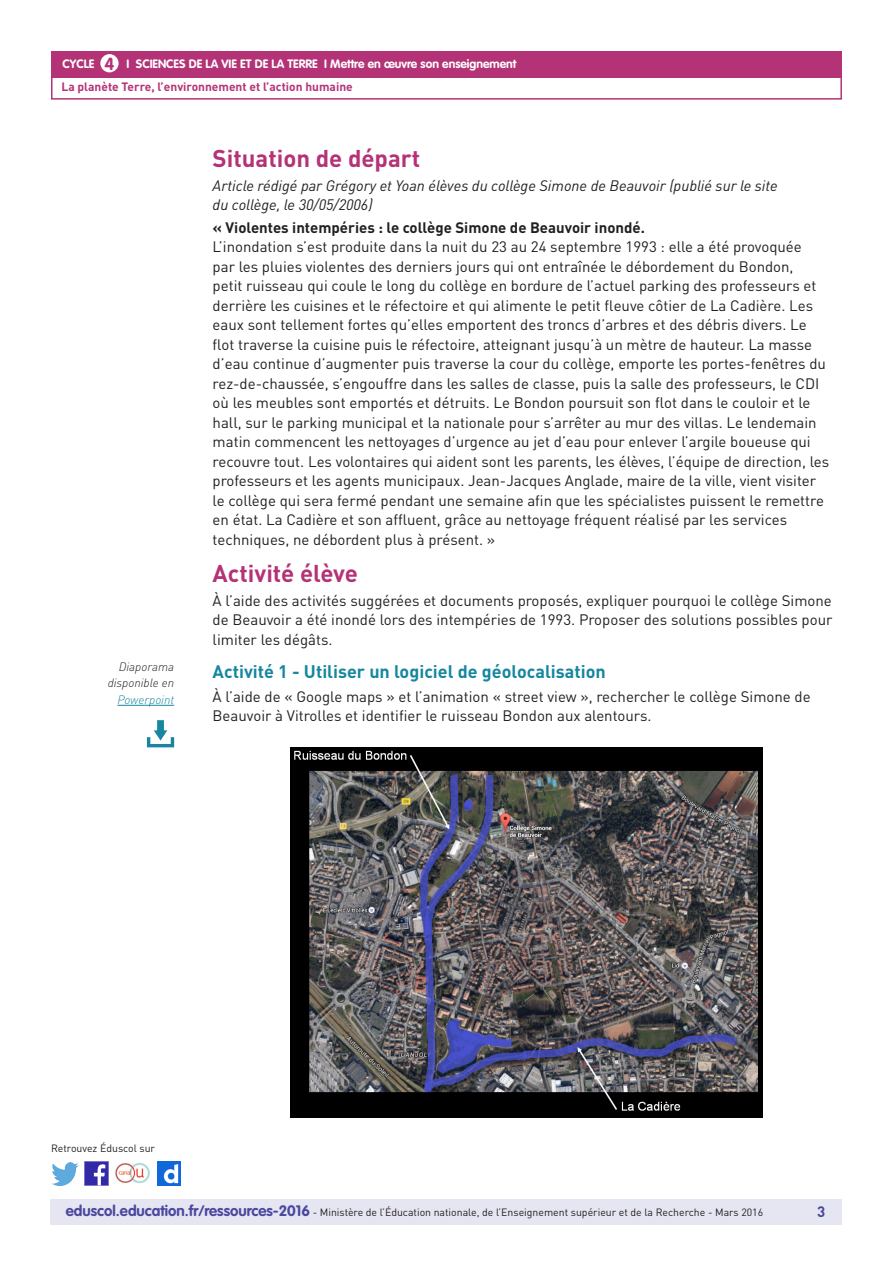
<style>
.page{position:relative;width:893px;height:1263px;background:#fff}
.page>*{position:absolute;margin:0;border:0;box-sizing:border-box;transform-origin:0 0}
._03_Titre_de_niveau{font:700 24px "DIN Pro";color:#b43376}
._04_Titre_de_niveau{font:700 18px "DIN Pro";color:#16879f}
.t1{font:700 17.25px "VAG Rounded Std";color:#b43376}
._06_Texte_courant{font:15px/19.5px "DIN Pro";color:#231f20}
._06_Texte_courant-2{font:italic 15px/19.5px "DIN Pro";color:#231f20}
._06_Texte_courant-3{font:700 15px "DIN Pro";color:#231f20}
.t2{font:700 15px "DIN Pro";color:#4a489e}
.t3{font:700 12px "VAG Rounded Std";color:#fff}
.t4{font:700 12px "DIN Pro";color:#b43376}
._07_Texte_en_marge{font:italic 300 12px/16.5px "DIN Pro";color:#231f20;text-align:right}
.t5{font:10.5px "DIN Pro";color:#231f20}
.s1{color:#16879f}
.s2{font-family:"VAG Rounded Std";font-weight:700;font-size:15px;color:#4a489e}
</style>
<div class="page">
<div style="left:50px;top:1199px;width:791px;height:26px;background:#e6e5f2"></div>
<div style="left:51px;top:51px;width:791px;height:27px;background:#b43376"></div>
<div style="left:100px;top:54px;width:19px;height:18px;background:#fff;border-radius:50%"></div>
<img style="left:85px;top:1162px;width:23px;height:23px">
<img style="left:51px;top:1163px;width:28px;height:22px">
<img style="left:158px;top:1162px;width:22px;height:23px">
<img style="left:115px;top:1163px;width:35px;height:21px">
<div style="left:51px;top:75px;width:791px;height:25px;border:2px solid #b43376"></div>
<img style="left:290px;top:747px;width:473px;height:371px">
<hr style="left:117px;top:705px;width:57px;height:1px;background:#16879f">
<svg style="left:147px;top:720px;width:27px;height:27px"></svg>
<p class="t1" style="left:105px;top:53px;width:11px">4</p>
<p class="t3" style="left:63px;top:57px;width:33px">CYCLE</p>
<p class="t3" style="left:127px;top:57px;width:391px">I SCIENCES DE LA VIE ET DE LA TERRE I Mettre en œuvre son enseignement</p>
<p class="t4" style="left:61px;top:79px;width:293px">La planète Terre, l’environnement et l’action humaine</p>
<p class="_07_Texte_en_marge" style="left:108px;top:658px;width:68px">Diaporama disponible en<br><span class="s1">Powerpoint</span></p>
<p class="_03_Titre_de_niveau" style="left:213px;top:142px;width:209px">Situation de départ</p>
<p class="_06_Texte_courant-2" style="left:213px;top:175px;width:567px">Article rédigé par Grégory et Yoan élèves du collège Simone de Beauvoir (publié sur le site du collège, le 30/05/2006)</p>
<p class="_06_Texte_courant-3" style="left:213px;top:217px;width:434px">« Violentes intempéries : le collège Simone de Beauvoir inondé.</p>
<p class="_06_Texte_courant" style="left:213px;top:236px;width:618px">L’inondation s’est produite dans la nuit du 23 au 24 septembre 1993 : elle a été provoquée<br>par les pluies violentes des derniers jours qui ont entraînée le débordement du Bondon,<br>petit ruisseau qui coule le long du collège en bordure de l’actuel parking des professeurs et derrière les cuisines et le réfectoire et qui alimente le petit fleuve côtier de La Cadière. Les eaux sont tellement fortes qu’elles emportent des troncs d’arbres et des débris divers. Le flot traverse la cuisine puis le réfectoire, atteignant jusqu’à un mètre de hauteur. La masse d’eau continue d’augmenter puis traverse la cour du collège, emporte les portes-fenêtres du rez-de-chaussée, s’engouffre dans les salles de classe, puis la salle des professeurs, le CDI où les meubles sont emportés et détruits. Le Bondon poursuit son flot dans le couloir et le hall, sur le parking municipal et la nationale pour s’arrêter au mur des villas. Le lendemain matin commencent les nettoyages d’urgence au jet d’eau pour enlever l’argile boueuse qui recouvre tout. Les volontaires qui aident sont les parents, les élèves, l’équipe de direction, les professeurs et les agents municipaux. Jean-Jacques Anglade, maire de la ville, vient visiter le collège qui sera fermé pendant une semaine afin que les spécialistes puissent le remettre en état. La Cadière et son affluent, grâce au nettoyage fréquent réalisé par les services techniques, ne débordent plus à présent. »</p>
<p class="_03_Titre_de_niveau" style="left:213px;top:557px;width:147px">Activité élève</p>
<p class="_06_Texte_courant" style="left:213px;top:590px;width:621px;text-align:justify">À l’aide des activités suggérées et documents proposés, expliquer pourquoi le collège Simone de Beauvoir a été inondé lors des intempéries de 1993. Proposer des solutions possibles pour limiter les dégâts.</p>
<p class="_04_Titre_de_niveau" style="left:213px;top:659px;width:395px">Activité 1 - Utiliser un logiciel de géolocalisation</p>
<p class="_06_Texte_courant" style="left:213px;top:686px;width:600px">À l’aide de « Google maps » et l’animation « street view », rechercher le collège Simone de<br>Beauvoir à Vitrolles et identifier le ruisseau Bondon aux alentours.</p>
<p class="t5" style="left:51px;top:1141px;width:106px">Retrouvez Éduscol sur</p>
<p class="t5" style="left:66px;top:1205px;width:699px"><span class="s2">eduscol.education.fr/ressources-2016</span> - Ministère de l’Éducation nationale, de l’Enseignement supérieur et de la Recherche - Mars 2016</p>
<p class="t2" style="left:817px;top:1201px;width:10px">3</p>
</div>
